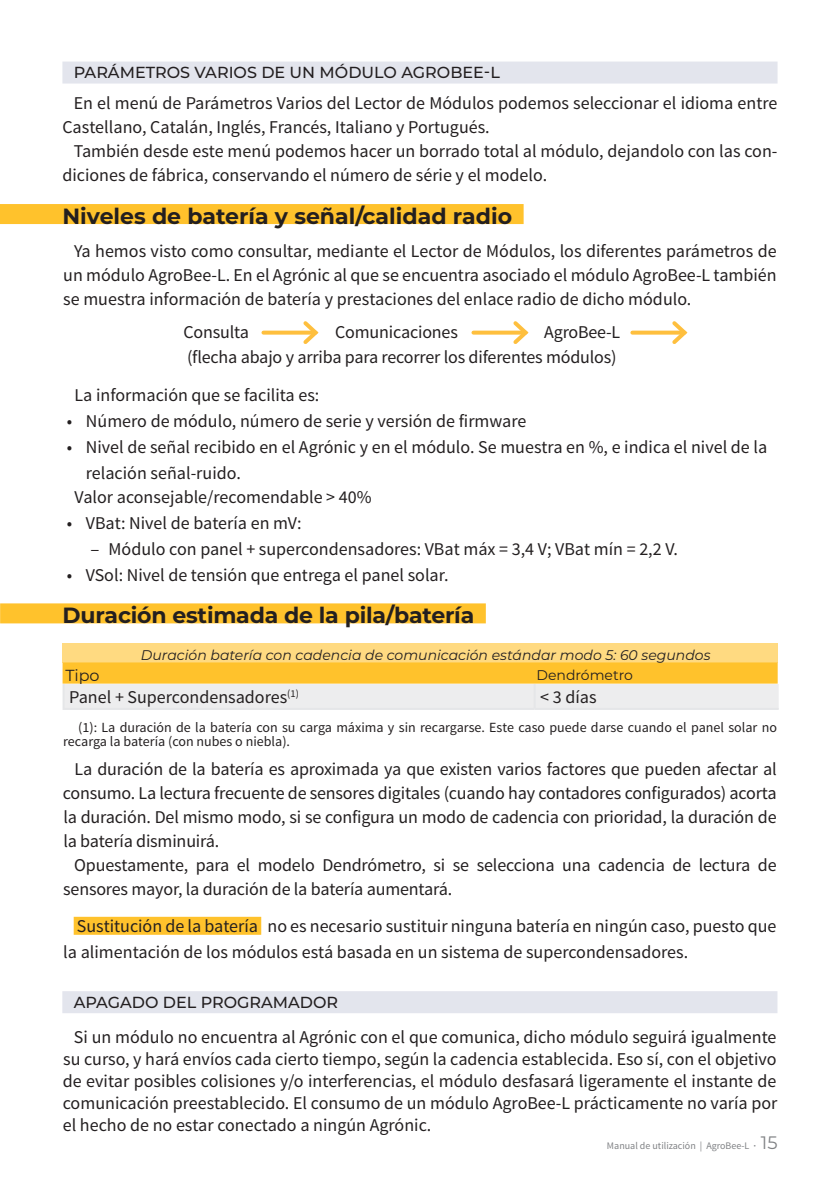
<style>
.page{position:relative;width:840px;height:1191px;background:#fff}
.page>*{position:absolute;margin:0;border:0;box-sizing:border-box;transform-origin:0 0}
.t1{font:700 22px "Montserrat";letter-spacing:-.01em;color:#231f20}
.t2{font:18px/24px "Source Sans Pro";color:#231f20}
.t3{font:500 16px "Montserrat";color:#231f20}
.t4{font:16px "Montserrat";color:#231f20}
.t5{font:14px/14px "Source Sans Pro";color:#231f20}
.t6{font:italic 14px "Montserrat";color:#231f20}
.t7{font:14px "Montserrat";color:#231f20}
.t8{font:10px "Source Sans Pro";color:#808285}
.s1{font-weight:600}
.s2{font-family:"Montserrat";font-size:18px}
</style>
<div class="page">
<div style="left:62px;top:62px;width:715px;height:22px;background:#e3e5ed"></div>
<div style="left:0;top:204px;width:523px;height:20px;background:#ffc22c"></div>
<svg style="left:263px;top:331px;width:36px;height:4px"></svg>
<svg style="left:299px;top:321px;width:20px;height:23px"></svg>
<svg style="left:473px;top:331px;width:36px;height:4px"></svg>
<svg style="left:509px;top:321px;width:20px;height:23px"></svg>
<svg style="left:632px;top:331px;width:36px;height:4px"></svg>
<svg style="left:668px;top:321px;width:20px;height:23px"></svg>
<div style="left:62px;top:643px;width:715px;height:19px;background:#ffda81"></div>
<svg style="left:62px;top:662px;width:716px;height:46px;background:#f5d993"></svg>
<hr style="left:62px;top:684px;width:2px;height:24px;background:#e5e6e8">
<hr style="left:533px;top:684px;width:2px;height:24px;background:#e5e6e8">
<hr style="left:62px;top:708px;width:472px;height:2px;background:#e5e6e8">
<hr style="left:534px;top:708px;width:244px;height:2px;background:#e5e6e8">
<div style="left:0;top:603px;width:485px;height:20px;background:#ffc22c"></div>
<div style="left:74px;top:916px;width:187px;height:18px;background:#ffc22c"></div>
<div style="left:62px;top:991px;width:715px;height:22px;background:#e3e5ed"></div>
<p class="t3" style="left:74px;top:61px;width:427px">PARÁMETROS VARIOS DE UN MÓDULO AGROBEE-L</p>
<p class="t2" style="left:62px;top:92px;width:716px;text-indent:11px">En el menú de Parámetros Varios del Lector de Módulos podemos seleccionar el idioma entre<br>Castellano, Catalán, Inglés, Francés, Italiano y Portugués.</p>
<p class="t2" style="left:62px;top:140px;width:716px;text-indent:11px">También desde este menú podemos hacer un borrado total al módulo, dejandolo con las con&shy;diciones de fábrica, conservando el número de série y el modelo.</p>
<p class="t1" style="left:62px;top:200px;width:451px">Niveles de batería y señal/calidad radio</p>
<p class="t2" style="left:63px;top:239px;width:714px;text-align:justify;text-indent:11px">Ya hemos visto como consultar, mediante el Lector de Módulos, los diferentes parámetros de un módulo AgroBee-L. En el Agrónic al que se encuentra asociado el módulo AgroBee-L también se muestra información de batería y prestaciones del enlace radio de dicho módulo.</p>
<p class="t2" style="left:183px;top:320px;width:67px">Consulta</p>
<p class="t2" style="left:335px;top:320px;width:124px">Comunicaciones</p>
<p class="t2" style="left:187px;top:319px;width:434px;line-height:25.4px;text-align:right">AgroBee-L<br>(flecha abajo y arriba para recorrer los diferentes módulos)</p>
<p class="t2" style="left:75px;top:383px;width:246px">La información que se facilita es:</p>
<p class="t2" style="left:67px;top:409px;width:461px">• Número de módulo, número de serie y versión de firmware</p>
<p class="t2" style="left:86px;top:434px;width:682px;line-height:26px;text-indent:-19px">• Nivel de señal recibido en el Agrónic y en el módulo. Se muestra en %, e indica el nivel de la relación señal-ruido.</p>
<p class="t2" style="left:74px;top:485px;width:298px">Valor aconsejable/recomendable &gt; 40%</p>
<p class="t2" style="left:90px;top:510px;width:588px;line-height:26px;text-indent:-24px">• VBat: Nivel de batería en mV:<br>‒ Módulo con panel + supercondensadores: VBat máx = 3,4 V; VBat mín = 2,2 V.</p>
<p class="t2" style="left:67px;top:563px;width:383px">• VSol: Nivel de tensión que entrega el panel solar.</p>
<p class="t1" style="left:62px;top:600px;width:413px">Duración estimada de la pila/batería</p>
<p class="t6" style="left:141px;top:645px;width:570px">Duración batería con cadencia de comunicación estándar modo 5: 60 segundos</p>
<p class="t4" style="left:65px;top:664px;width:36px">Tipo</p>
<p class="t7" style="left:536px;top:665px;width:98px">Dendrómetro</p>
<p class="t2" style="left:69px;top:685px;width:231px">Panel + Supercondensadores<sup>(1)</sup></p>
<p class="t2" style="left:540px;top:685px;width:58px">&lt; 3 días</p>
<p class="t5" style="left:63px;top:720px;width:714px;text-indent:15px">(1): La duración de la batería con su carga máxima y sin recargarse. Este caso puede darse cuando el panel solar no recarga la batería (con nubes o niebla).</p>
<p class="t2" style="left:63px;top:757px;width:715px;text-align:justify;text-indent:12px">La duración de la batería es aproximada ya que existen varios factores que pueden afectar al consumo. La lectura frecuente de sensores digitales (cuando hay contadores configurados) acorta la duración. Del mismo modo, si se configura un modo de cadencia con prioridad, la duración de la batería disminuirá.</p>
<p class="t2" style="left:63px;top:853px;width:714px;text-indent:11px">Opuestamente, para el modelo Dendrómetro, si se selecciona una cadencia de lectura de sensores mayor, la duración de la batería aumentará.</p>
<p class="t2" style="left:63px;top:913px;width:714px;line-height:26px;text-indent:14px">Sustitución de la batería no es necesario sustituir ninguna batería en ningún caso, puesto que la alimentación de los módulos está basada en un sistema de supercondensadores.</p>
<p class="t3" style="left:74px;top:990px;width:266px">APAGADO DEL PROGRAMADOR</p>
<p class="t2" style="left:63px;top:1026px;width:715px;line-height:22px;text-align:justify;text-indent:11px">Si un módulo no encuentra al Agrónic con el que comunica, dicho módulo seguirá igualmente su curso, y hará envíos cada cierto tiempo, según la cadencia establecida. Eso sí, con el objetivo de evitar posibles colisiones y/o interferencias, el módulo desfasará ligeramente el instante de comunicación preestablecido. El consumo de un módulo AgroBee-L prácticamente no varía por el hecho de no estar conectado a ningún Agrónic.</p>
<p class="t8" style="left:606px;top:1139px;width:172px">Manual de utilización | AgroBee-L <span class="s1">·</span> <span class="s2">15</span></p>
</div>
